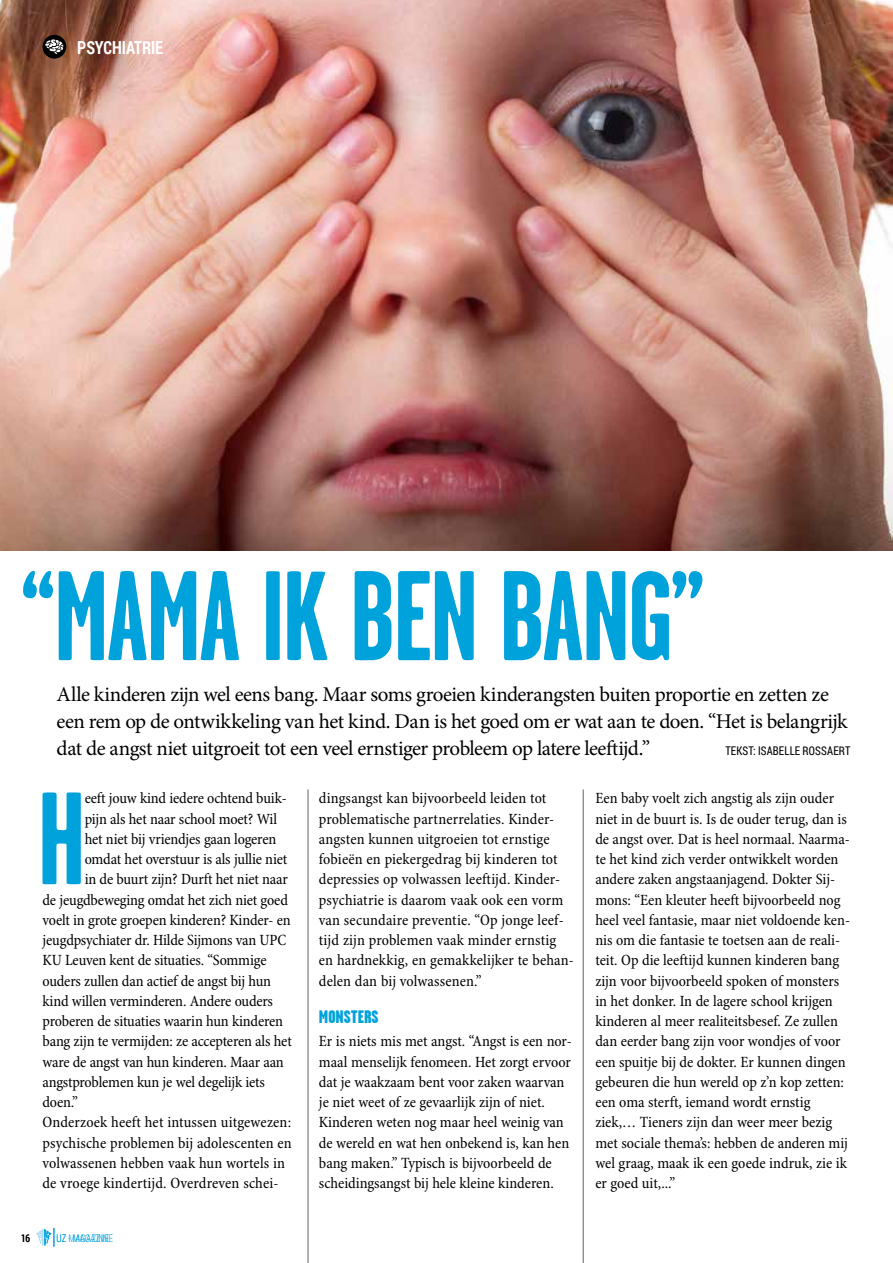
<style>
.page{position:relative;width:893px;height:1263px;background:#fff}
.page>*{position:absolute;margin:0;border:0;box-sizing:border-box;transform-origin:0 0}
.t1{font:700 131.4px "Garage Gothic";color:#00a2dc}
.t2{font:700 127.35px "Garage Gothic";letter-spacing:-.02em;color:#00a2dc}
.t3{font:21px/27px "Minion Pro";letter-spacing:-.025em;color:#000}
.t4{font:700 18px "Roboto Condensed";letter-spacing:-.005em;color:#fff;scale:.9 1}
.t5{font:900 18px "Garage Gothic";color:#00a2dc}
.t6{font:condensed 15.75px/20.2px "Minion Pro";color:#000}
.t7{font:12px "Roboto Condensed";letter-spacing:.015em;color:#000;scale:.9 1}
.t8{font:300 10.5px "Roboto Condensed";letter-spacing:.01em;color:#00a2dc;scale:.9 1}
.t9{font:10.5px "Roboto Condensed";color:#000;scale:.9 1}
</style>
<div class="page">
<img style="left:0;top:0;width:893px;height:551px">
<hr style="left:308px;top:789px;width:1px;height:474px;background:#646363">
<hr style="left:583px;top:789px;width:1px;height:474px;background:#646363">
<svg style="left:36px;top:1228px;width:19px;height:19px"></svg>
<div style="left:43px;top:35px;width:23px;height:24px;background:#000;border-radius:50%"></div>
<svg style="left:45px;top:39px;width:18px;height:15px"></svg>
<p class="t4" style="left:77px;top:35px;width:97px">PSYCHIATRIE</p>
<h2 class="t2" style="left:20px;top:548px;width:687px">“MAMA IK BEN BANG”</h2>
<p class="t3" style="left:57px;top:681px;width:792px">Alle kinderen zijn wel eens bang. Maar soms groeien kinderangsten buiten proportie en zetten ze een rem op de ontwikkeling van het kind. Dan is het goed om er wat aan te doen. “Het is belangrijk dat de angst niet uitgroeit tot een veel ernstiger probleem op latere leeftijd.”</p>
<p class="t7" style="left:725px;top:742px;width:140px">TEKST: ISABELLE ROSSAERT</p>
<h1 class="t1" style="left:37px;top:768px;width:50px">H</h1>
<p class="t6" style="left:85px;top:789px;width:203px">eeft jouw kind iedere ochtend buik-</p>
<p class="t6" style="left:85px;top:809px;width:194px">pijn als het naar school moet? Wil</p>
<p class="t6" style="left:85px;top:829px;width:193px">het niet bij vriendjes gaan logeren</p>
<p class="t6" style="left:85px;top:850px;width:204px">omdat het overstuur is als jullie niet</p>
<p class="t6" style="left:85px;top:870px;width:205px">in de buurt zijn? Durft het niet naar</p>
<p class="t6" style="left:43px;top:890px;width:247px">de jeugdbeweging omdat het zich niet goed</p>
<p class="t6" style="left:43px;top:910px;width:250px">voelt in grote groepen kinderen? Kinder- en</p>
<p class="t6" style="left:43px;top:931px;width:245px">jeugdpsychiater dr. Hilde Sijmons van UPC</p>
<p class="t6" style="left:43px;top:951px;width:226px">KU Leuven kent de situaties. “Sommige</p>
<p class="t6" style="left:43px;top:971px;width:230px">ouders zullen dan actief de angst bij hun</p>
<p class="t6" style="left:43px;top:991px;width:232px">kind willen verminderen. Andere ouders</p>
<p class="t6" style="left:43px;top:1012px;width:242px">proberen de situaties waarin hun kinderen</p>
<p class="t6" style="left:43px;top:1032px;width:251px">bang zijn te vermijden: ze accepteren als het</p>
<p class="t6" style="left:43px;top:1052px;width:243px">ware de angst van hun kinderen. Maar aan</p>
<p class="t6" style="left:43px;top:1072px;width:224px">angstproblemen kun je wel degelijk iets</p>
<p class="t6" style="left:43px;top:1093px;width:37px">doen.”</p>
<p class="t6" style="left:43px;top:1113px;width:250px">Onderzoek heeft het intussen uitgewezen:</p>
<p class="t6" style="left:43px;top:1133px;width:251px">psychische problemen bij adolescenten en</p>
<p class="t6" style="left:43px;top:1153px;width:244px">volwassenen hebben vaak hun wortels in</p>
<p class="t6" style="left:43px;top:1174px;width:237px">de vroege kindertijd. Overdreven schei-</p>
<p class="t9" style="left:21px;top:1231px;width:11px">16</p>
<p class="t8" style="left:57px;top:1231px;width:65px">UZ - MAGAZINE</p>
<p class="t8" style="left:68px;top:1231px;width:46px">MAGAZINE</p>
<p class="t6" style="left:319px;top:789px;width:256px">dingsangst kan bijvoorbeeld leiden tot problematische partnerrelaties. Kinder&shy;angsten kunnen uitgroeien tot ernstige fobieën en piekergedrag bij kinderen tot depressies op volwassen leeftijd. Kinder&shy;psychiatrie is daarom vaak ook een vorm van secundaire preventie. “Op jonge leef&shy;tijd zijn problemen vaak minder ernstig en hardnekkig, en gemakkelijker te behan&shy;delen dan bij volwassenen.”</p>
<p class="t5" style="left:319px;top:1007px;width:61px">MONSTERS</p>
<p class="t6" style="left:319px;top:1032px;width:254px">Er is niets mis met angst. “Angst is een nor&shy;maal menselijk fenomeen. Het zorgt ervoor dat je waakzaam bent voor zaken waarvan je niet weet of ze gevaarlijk zijn of niet.<br>Kinderen weten nog maar heel weinig van de wereld en wat hen onbekend is, kan hen bang maken.” Typisch is bijvoorbeeld de scheidingsangst bij hele kleine kinderen.</p>
<p class="t6" style="left:595px;top:789px;width:256px">Een baby voelt zich angstig als zijn ouder niet in de buurt is. Is de ouder terug, dan is de angst over. Dat is heel normaal. Naarma&shy;te het kind zich verder ontwikkelt worden andere zaken angstaanjagend. Dokter Sij&shy;mons: “Een kleuter heeft bijvoorbeeld nog heel veel fantasie, maar niet voldoende ken&shy;nis om die fantasie te toetsen aan de reali&shy;teit. Op die leeftijd kunnen kinderen bang zijn voor bijvoorbeeld spoken of monsters in het donker. In de lagere school krijgen kinderen al meer realiteitsbesef. Ze zullen dan eerder bang zijn voor wondjes of voor een spuitje bij de dokter. Er kunnen dingen gebeuren die hun wereld op z’n kop zetten: een oma sterft, iemand wordt ernstig ziek,… Tieners zijn dan weer meer bezig met sociale thema’s: hebben de anderen mij wel graag, maak ik een goede indruk, zie ik er goed uit,...”</p>
</div>
